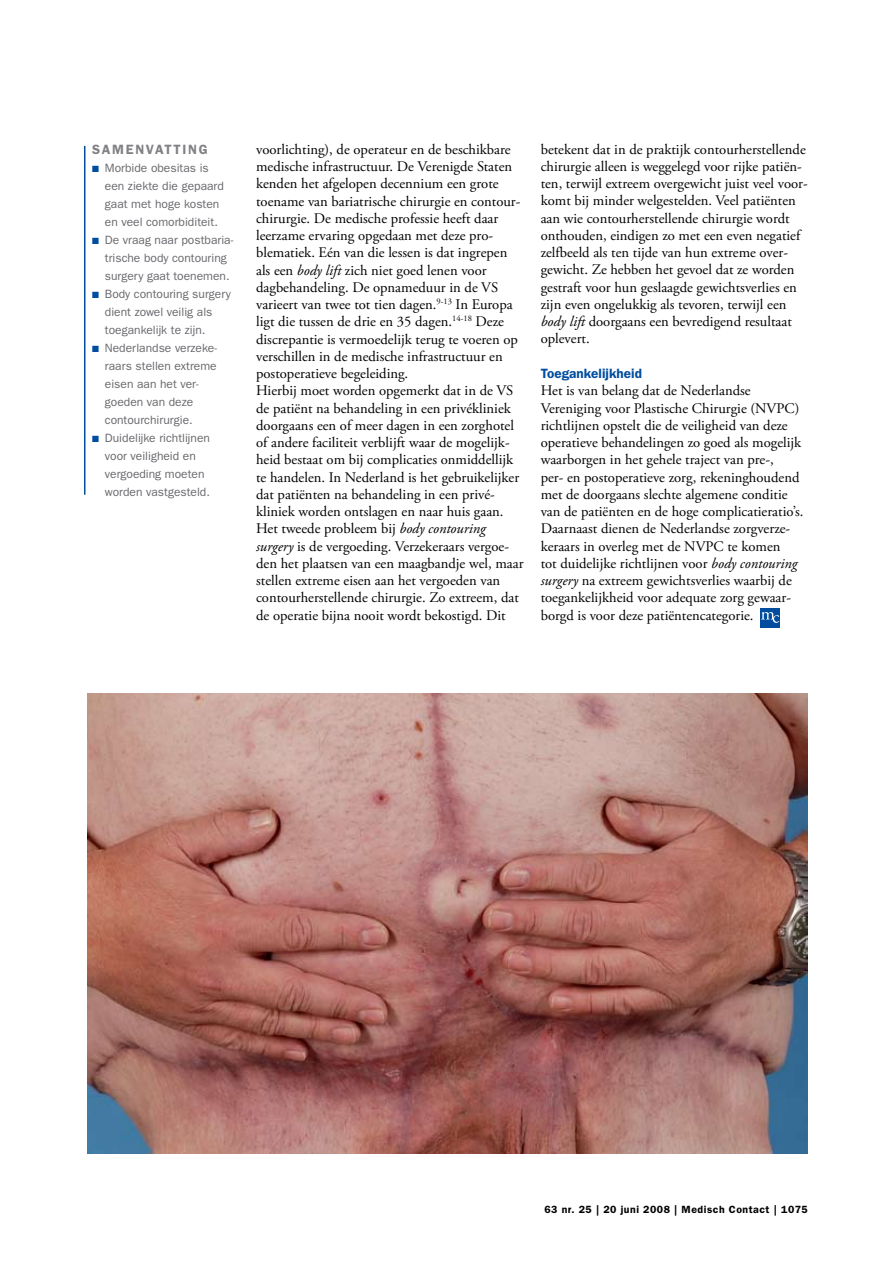
<style>
.page{position:relative;width:893px;height:1263px;background:#fff}
.page>*{position:absolute;margin:0;border:0;box-sizing:border-box;transform-origin:0 0}
.t1{font:14.7px/17.2px "Adobe Garamond Pro";color:#000}
.t2{font:600 13.5px "ITC Franklin Gothic Std";color:#004d9f}
.t3{font:600 13.5px "ITC Franklin Gothic Std";letter-spacing:.125em;color:#818084}
.t4{font:12px/18px "ITC Franklin Gothic Std";color:#68676c}
.t5{font:600 10.5px "ITC Franklin Gothic Std";letter-spacing:.05em;color:#000}
.s1{color:#004d9f}
.s2{font-style:italic}
</style>
<div class="page">
<img style="left:87px;top:693px;width:721px;height:460px">
<div style="left:761px;top:608px;width:19px;height:19px;background:#004d9f"></div>
<svg style="left:761px;top:612px;width:18px;height:11px"></svg>
<hr style="left:84px;top:146px;width:1px;height:349px;background:#004d9f">
<p class="t3" style="left:92px;top:141px;width:117px">Samenvatti ng</p>
<p class="t4" style="left:105px;top:159px;width:121px;text-indent:-13px"><span class="s1">■</span> Morbide obesitas is een ziekte die gepaard gaat met hoge kosten en veel comorbiditeit.</p>
<p class="t4" style="left:105px;top:231px;width:130px;text-indent:-13px"><span class="s1">■</span> De vraag naar postbaria&shy;trische body contouring surgery gaat toenemen.</p>
<p class="t4" style="left:105px;top:285px;width:127px;text-indent:-13px"><span class="s1">■</span> Body contouring surgery dient zowel veilig als toegankelijk te zijn.</p>
<p class="t4" style="left:105px;top:339px;width:114px;text-indent:-13px"><span class="s1">■</span> Nederlandse verzeke&shy;raars stellen extreme eisen aan het ver&shy;goeden van deze contourchirurgie.</p>
<p class="t4" style="left:105px;top:429px;width:107px;text-indent:-13px"><span class="s1">■</span> Duidelijke richtlijnen voor veiligheid en vergoeding moeten worden vastgesteld.</p>
<p class="t1" style="left:256px;top:141px;width:269px">voorlichting), de operateur en de beschikbare medische infrastructuur. De Verenigde Staten kenden het afgelopen decennium een grote toename van bariatrische chirurgie en contour&shy;chirurgie. De medische professie heeft daar leerzame ervaring opgedaan met deze pro&shy;blematiek. Eén van die lessen is dat ingrepen als een <span class="s2">body lift</span> zich niet goed lenen voor dagbehandeling. De opnameduur in de VS varieert van twee tot tien dagen.<sup>9-13</sup> In Europa ligt die tussen de drie en 35 dagen.<sup>14-18</sup> Deze discrepantie is vermoedelijk terug te voeren op verschillen in de medische infrastructuur en postoperatieve begeleiding.<br>Hierbij moet worden opgemerkt dat in de VS de patiënt na behandeling in een privékliniek doorgaans een of meer dagen in een zorghotel of andere faciliteit verblijft waar de mogelijk&shy;heid bestaat om bij complicaties onmiddellijk te handelen. In Nederland is het gebruikelijker dat patiënten na behandeling in een privé&shy;kliniek worden ontslagen en naar huis gaan.<br>Het tweede probleem bij <span class="s2">body contouring surgery</span> is de vergoeding. Verzekeraars vergoe&shy;den het plaatsen van een maagbandje wel, maar stellen extreme eisen aan het vergoeden van contourherstellende chirurgie. Zo extreem, dat de operatie bijna nooit wordt bekostigd. Dit</p>
<p class="t1" style="left:541px;top:141px;width:269px">betekent dat in de praktijk contourherstellende chirurgie alleen is weggelegd voor rijke patiën&shy;ten, terwijl extreem overgewicht juist veel voor&shy;komt bij minder welgestelden. Veel patiënten aan wie contourherstellende chirurgie wordt onthouden, eindigen zo met een even negatief zelfbeeld als ten tijde van hun extreme over&shy;gewicht. Ze hebben het gevoel dat ze worden gestraft voor hun geslaagde gewichtsverlies en zijn even ongelukkig als tevoren, terwijl een <span class="s2">body lift</span> doorgaans een bevredigend resultaat oplevert.</p>
<p class="t2" style="left:541px;top:365px;width:103px">Toegankelijkheid</p>
<p class="t1" style="left:541px;top:383px;width:264px">Het is van belang dat de Nederlandse Vereniging voor Plastische Chirurgie (NVPC) richtlijnen opstelt die de veiligheid van deze operatieve behandelingen zo goed als mogelijk waarborgen in het gehele traject van pre-,<br>per- en postoperatieve zorg, rekeninghoudend met de doorgaans slechte algemene conditie van de patiënten en de hoge complicatieratio’s.<br>Daarnaast dienen de Nederlandse zorgverze&shy;keraars in overleg met de NVPC te komen<br>tot duidelijke richtlijnen voor <span class="s2">body contouring surgery</span> na extreem gewichtsverlies waarbij de toegankelijkheid voor adequate zorg gewaar&shy;borgd is voor deze patiëntencategorie.</p>
<p class="t5" style="left:544px;top:1203px;width:265px">63 nr. 25 | 20 juni 2008 | Medisch Contact | 1075</p>
</div>
